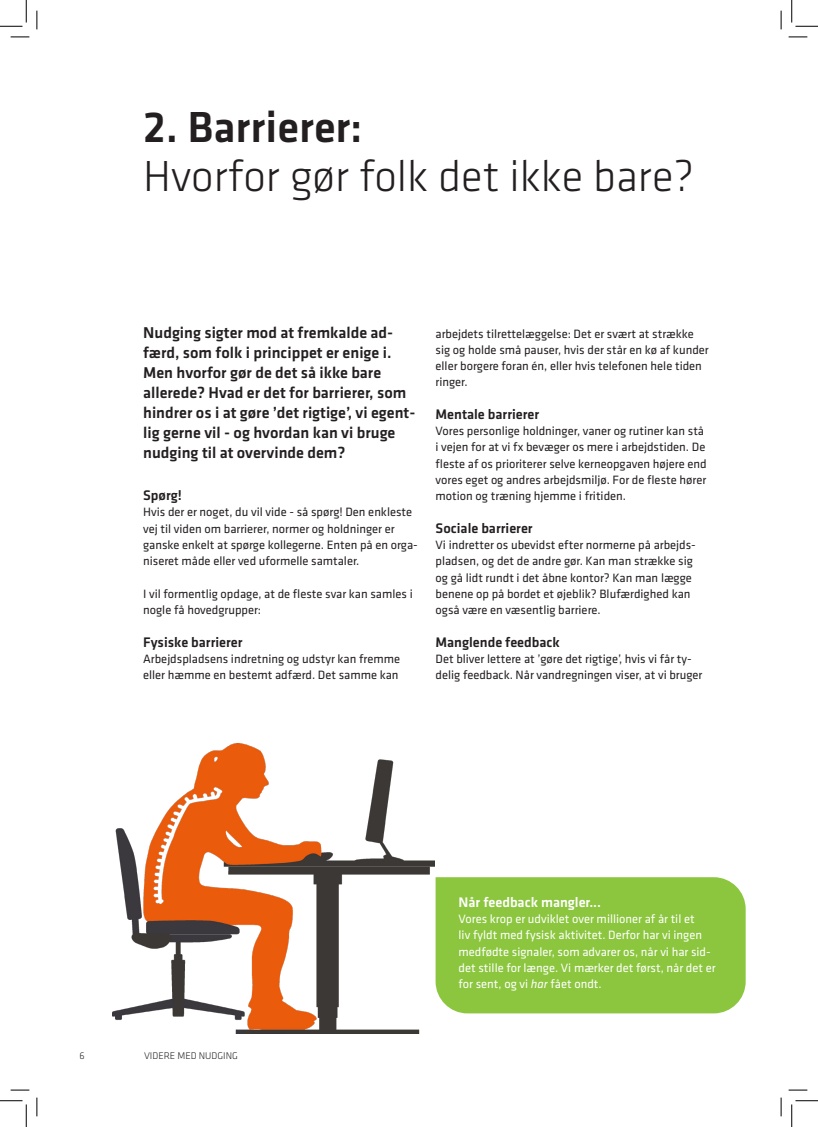
<style>
.page{position:relative;width:818px;height:1127px;background:#fff}
.page>*{position:absolute;margin:0;border:0;box-sizing:border-box;transform-origin:0 0}
.OS_36_light{font:300 45px "Klavika";color:#231f20}
.OS_36{font:500 45px "Klavika";color:#231f20}
.UR{font:500 16.25px/20px "Klavika";color:#231f20}
.MR_stor{font:500 14.38px "Klavika";color:#231f20}
.MR_stor-2{font:500 14.38px "Klavika";color:#fff}
.Brød{font:12.5px/16.2px "Klavika";color:#231f20}
.Brød-2{font:12.5px/16.2px "Klavika";color:#fff}
.t1{font:300 10px "Klavika";color:#231f20}
.s1{font-style:italic}
</style>
<div class="page">
<img style="left:113px;top:743px;width:321px;height:290px">
<div style="left:436px;top:877px;width:310px;height:136px;background:#8bc63e"></div>
<svg style="left:11px;top:36px;width:18px;height:2px"></svg>
<svg style="left:788px;top:36px;width:19px;height:2px"></svg>
<svg style="left:11px;top:1089px;width:18px;height:1px"></svg>
<svg style="left:788px;top:1089px;width:19px;height:1px"></svg>
<svg style="left:36px;top:11px;width:2px;height:18px"></svg>
<svg style="left:36px;top:1097px;width:2px;height:18px"></svg>
<svg style="left:780px;top:11px;width:2px;height:18px"></svg>
<svg style="left:780px;top:1097px;width:2px;height:18px"></svg>
<svg style="left:0;top:0;width:27px;height:27px"></svg>
<svg style="left:0;top:1100px;width:27px;height:26px"></svg>
<svg style="left:791px;top:0;width:27px;height:27px"></svg>
<svg style="left:791px;top:1100px;width:27px;height:26px"></svg>
<p class="OS_36" style="left:143px;top:97px;width:221px">2. Barrierer:</p>
<p class="OS_36_light" style="left:143px;top:149px;width:552px">Hvorfor gør folk det ikke bare?</p>
<p class="UR" style="left:143px;top:322px;width:274px">Nudging sigter mod at fremkalde ad&shy;færd, som folk i princippet er enige i.<br>Men hvorfor gør de det så ikke bare allerede? Hvad er det for barrierer, som hindrer os i at gøre ’det rigtige’, vi egent&shy;lig gerne vil - og hvordan kan vi bruge nudging til at overvinde dem?</p>
<p class="MR_stor" style="left:143px;top:485px;width:40px">Spørg!</p>
<p class="Brød" style="left:143px;top:503px;width:276px">Hvis der er noget, du vil vide - så spørg! Den enkleste vej til viden om barrierer, normer og holdninger er ganske enkelt at spørge kollegerne. Enten på en orga&shy;niseret måde eller ved uformelle samtaler.</p>
<p class="Brød" style="left:143px;top:585px;width:271px">I vil formentlig opdage, at de fleste svar kan samles i nogle få hovedgrupper:</p>
<p class="MR_stor" style="left:143px;top:632px;width:101px">Fysiske barrierer</p>
<p class="Brød" style="left:143px;top:650px;width:258px">Arbejdspladsens indretning og udstyr kan fremme eller hæmme en bestemt adfærd. Det samme kan</p>
<p class="Brød" style="left:436px;top:325px;width:275px">arbejdets tilrettelæggelse: Det er svært at strække sig og holde små pauser, hvis der står en kø af kunder eller borgere foran én, eller hvis telefonen hele tiden ringer.</p>
<p class="MR_stor" style="left:436px;top:404px;width:105px">Mentale barrierer</p>
<p class="Brød" style="left:436px;top:422px;width:273px">Vores personlige holdninger, vaner og rutiner kan stå i vejen for at vi fx bevæger os mere i arbejdstiden. De fleste af os prioriterer selve kerneopgaven højere end vores eget og andres arbejdsmiljø. For de fleste hører motion og træning hjemme i fritiden.</p>
<p class="MR_stor" style="left:436px;top:518px;width:99px">Sociale barrierer</p>
<p class="Brød" style="left:436px;top:536px;width:262px">Vi indretter os ubevidst efter normerne på arbejds&shy;pladsen, og det de andre gør. Kan man strække sig og gå lidt rundt i det åbne kontor? Kan man lægge benene op på bordet et øjeblik? Blufærdighed kan også være en væsentlig barriere.</p>
<p class="MR_stor" style="left:436px;top:632px;width:126px">Manglende feedback</p>
<p class="Brød" style="left:436px;top:650px;width:268px">Det bliver lettere at ’gøre det rigtige’, hvis vi får ty&shy;delig feedback. Når vandregningen viser, at vi bruger</p>
<p class="t1" style="left:79px;top:1048px;width:7px">6</p>
<p class="t1" style="left:144px;top:1048px;width:95px">VIDERE MED NUDGING</p>
<p class="MR_stor-2" style="left:459px;top:892px;width:144px">Når feedback mangler...</p>
<p class="Brød-2" style="left:459px;top:910px;width:259px">Vores krop er udviklet over millioner af år til et<br>liv fyldt med fysisk aktivitet. Derfor har vi ingen medfødte signaler, som advarer os, når vi har sid&shy;det stille for længe. Vi mærker det først, når det er for sent, og vi <span class="s1">har</span> fået ondt.</p>
</div>
